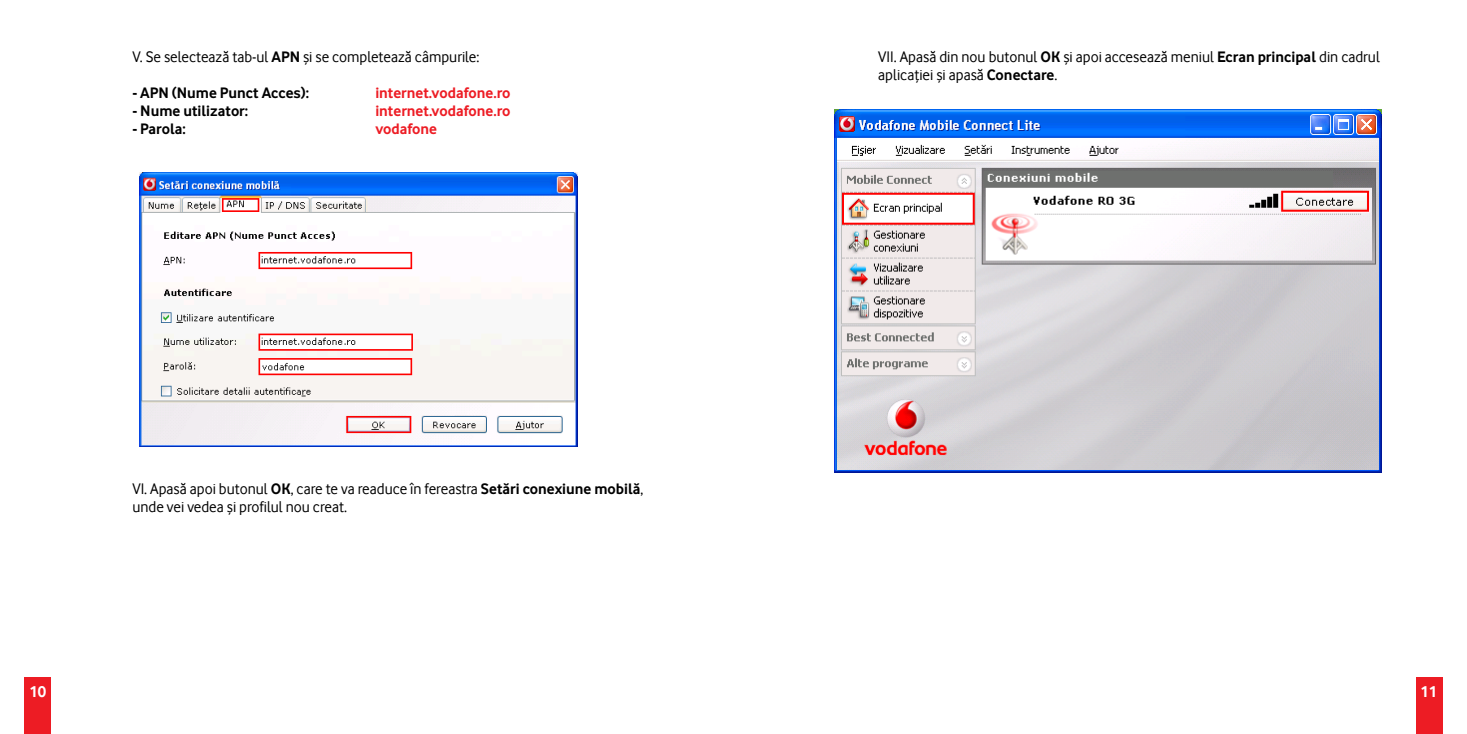
<style>
.page{position:relative;width:1467px;height:734px;background:#fff}
.page>*{position:absolute;margin:0;border:0;box-sizing:border-box;transform-origin:0 0}
.t1{font:700 16.43px "Vodafone Rg";color:#fff}
.t2{font:15.75px/18px "Vodafone Rg";color:#000}
.t3{font:700 15.75px "Vodafone Rg";color:#ed1c24}
.t4{font:700 15.75px "Vodafone Rg";color:#000}
.s1{font-weight:700}
</style>
<div class="page">
<div style="left:25px;top:677px;width:26px;height:56px;background:#ed1c24"></div>
<div style="left:1416px;top:677px;width:26px;height:56px;background:#ed1c24"></div>
<img style="left:140px;top:173px;width:438px;height:273px">
<img style="left:835px;top:109px;width:546px;height:364px">
<p class="t2" style="left:132px;top:47px;width:349px">V. Se selectează tab-ul <span class="s1">APN</span> şi se completează câmpurile:</p>
<p class="t4" style="left:132px;top:83px;width:178px">- APN (Nume Punct Acces):</p>
<p class="t3" style="left:375px;top:83px;width:137px">internet.vodafone.ro</p>
<p class="t4" style="left:132px;top:101px;width:117px">- Nume utilizator:</p>
<p class="t3" style="left:375px;top:101px;width:137px">internet.vodafone.ro</p>
<p class="t4" style="left:132px;top:119px;width:55px">- Parola:</p>
<p class="t3" style="left:375px;top:119px;width:63px">vodafone</p>
<p class="t2" style="left:132px;top:479px;width:513px">VI. Apasă apoi butonul <span class="s1">OK</span>, care te va readuce în fereastra <span class="s1">Setări conexiune mobilă</span>, unde vei vedea şi profilul nou creat.</p>
<p class="t2" style="left:878px;top:47px;width:503px">VII. Apasă din nou butonul <span class="s1">OK</span> şi apoi accesează meniul <span class="s1">Ecran principal</span> din cadrul aplicaţiei şi apasă <span class="s1">Conectare</span>.</p>
<p class="t1" style="left:29px;top:682px;width:18px">10</p>
<p class="t1" style="left:1420px;top:682px;width:18px">11</p>
</div>
